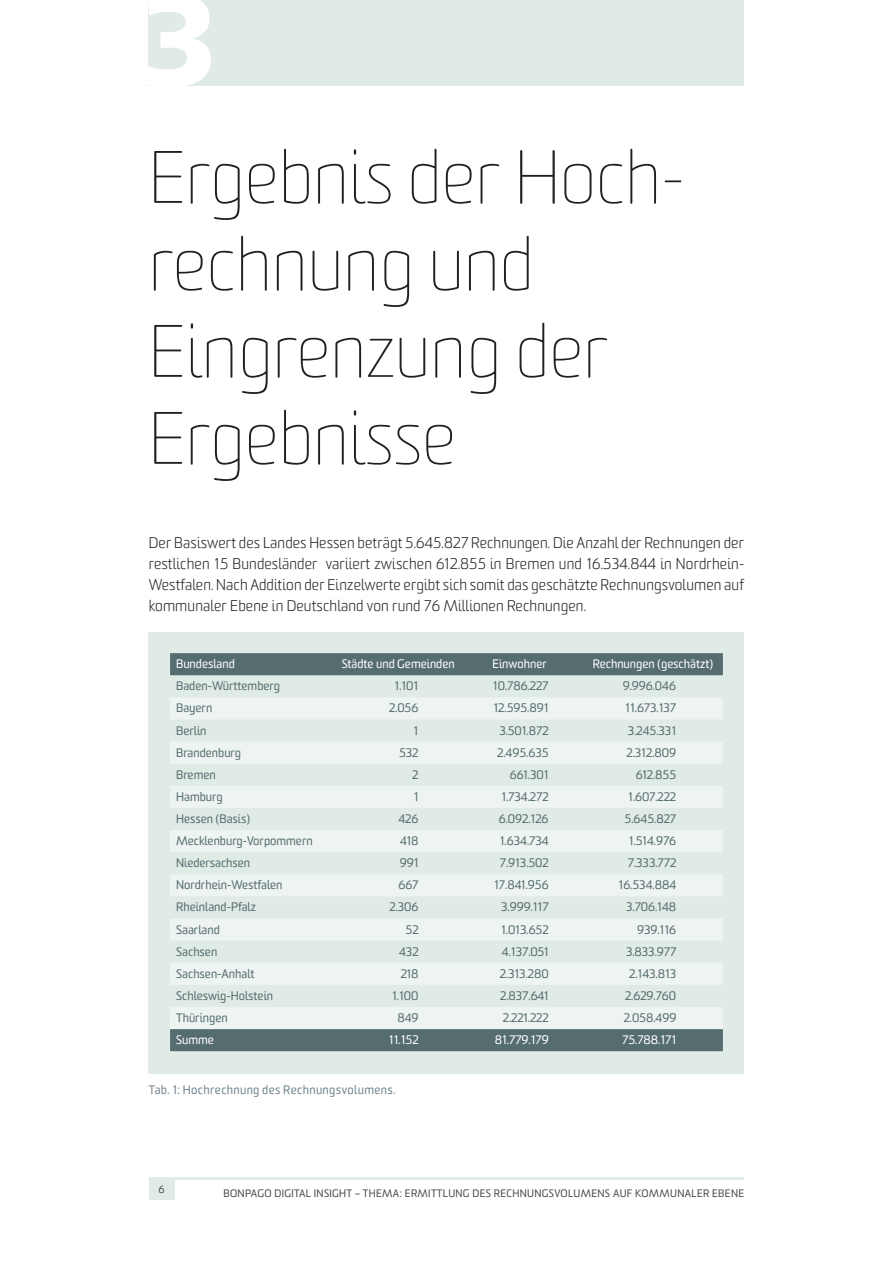
<style>
.page{position:relative;width:893px;height:1263px;background:#fff}
.page>*{position:absolute;margin:0;border:0;box-sizing:border-box;transform-origin:0 0}
.t1{font:900 129px "Frutiger LT Std";color:#fff}
.t2{font:100 72px/87px "Sommet Rounded";color:#231f20}
.t3{font:300 15px/21px "Sommet Rounded";letter-spacing:.01em;color:#231f20;text-align:justify}
.t4{font:12px "Sommet Rounded";color:#566d70}
.t5{font:12px "Sommet Rounded";color:#fff}
.t6{font:12px "Sommet Rounded";letter-spacing:.03em;color:#708593}
.t7{font:10.5px "Sommet Rounded";letter-spacing:.03em;color:#4b4c4d}
</style>
<div class="page">
<div style="left:149px;top:1178px;width:25px;height:21px;background:#e1ebe6"></div>
<hr style="left:149px;top:1177px;width:595px;height:3px;background:#e1ebe6">
<div style="left:149px;top:0;width:595px;height:85px;background:#e1ebe6"></div>
<div style="left:149px;top:632px;width:595px;height:441px;background:#e1ebe6"></div>
<svg style="left:170px;top:653px;width:553px;height:398px;fill:#566d70"></svg>
<svg style="left:170px;top:697px;width:553px;height:332px;fill:#eef4f2"></svg>
<h1 class="t1" style="left:140px;top:-37px;width:80px">3</h1>
<h2 class="t2" style="left:149px;top:137px;width:537px">Ergebnis der Hoch&shy;rechnung und<br>Eingrenzung der<br>Ergebnisse</h2>
<p class="t3" style="left:149px;top:533px;width:597px">Der Basiswert des Landes Hessen beträgt 5.645.827 Rechnungen. Die Anzahl der Rechnungen der restlichen 15 Bundesländer variiert zwischen 612.855 in Bremen und 16.534.844 in Nordrhein-Westfalen. Nach Addition der Einzelwerte ergibt sich somit das geschätzte Rechnungsvolumen auf kommunaler Ebene in Deutschland von rund 76 Millionen Rechnungen.</p>
<p class="t5" style="left:176px;top:656px;width:60px">Bundesland</p>
<p class="t5" style="left:342px;top:656px;width:114px">Städte und Gemeinden</p>
<p class="t5" style="left:492px;top:656px;width:56px">Einwohner</p>
<p class="t5" style="left:593px;top:656px;width:122px">Rechnungen (geschätzt)</p>
<p class="t4" style="left:176px;top:679px;width:105px">Baden-Württemberg</p>
<p class="t4" style="left:394px;top:679px;width:25px">1.101</p>
<p class="t4" style="left:493px;top:679px;width:57px">10.786.227</p>
<p class="t4" style="left:623px;top:679px;width:55px">9.996.046</p>
<p class="t4" style="left:176px;top:701px;width:38px">Bayern</p>
<p class="t4" style="left:389px;top:701px;width:31px">2.056</p>
<p class="t4" style="left:493px;top:701px;width:57px">12.595.891</p>
<p class="t4" style="left:625px;top:701px;width:52px">11.673.137</p>
<p class="t4" style="left:176px;top:723px;width:32px">Berlin</p>
<p class="t4" style="left:414px;top:723px;width:6px">1</p>
<p class="t4" style="left:499px;top:723px;width:51px">3.501.872</p>
<p class="t4" style="left:628px;top:723px;width:50px">3.245.331</p>
<p class="t4" style="left:176px;top:745px;width:66px">Brandenburg</p>
<p class="t4" style="left:399px;top:745px;width:21px">532</p>
<p class="t4" style="left:497px;top:745px;width:53px">2.495.635</p>
<p class="t4" style="left:627px;top:745px;width:51px">2.312.809</p>
<p class="t4" style="left:176px;top:767px;width:41px">Bremen</p>
<p class="t4" style="left:412px;top:767px;width:8px">2</p>
<p class="t4" style="left:510px;top:767px;width:40px">661.301</p>
<p class="t4" style="left:636px;top:767px;width:42px">612.855</p>
<p class="t4" style="left:176px;top:789px;width:48px">Hamburg</p>
<p class="t4" style="left:414px;top:789px;width:6px">1</p>
<p class="t4" style="left:501px;top:789px;width:49px">1.734.272</p>
<p class="t4" style="left:628px;top:789px;width:49px">1.607.222</p>
<p class="t4" style="left:176px;top:811px;width:76px">Hessen (Basis)</p>
<p class="t4" style="left:398px;top:811px;width:22px">426</p>
<p class="t4" style="left:499px;top:811px;width:51px">6.092.126</p>
<p class="t4" style="left:625px;top:811px;width:53px">5.645.827</p>
<p class="t4" style="left:176px;top:833px;width:138px">Mecklenburg-Vorpommern</p>
<p class="t4" style="left:400px;top:833px;width:20px">418</p>
<p class="t4" style="left:500px;top:833px;width:50px">1.634.734</p>
<p class="t4" style="left:629px;top:833px;width:49px">1.514.976</p>
<p class="t4" style="left:176px;top:856px;width:76px">Niedersachsen</p>
<p class="t4" style="left:400px;top:856px;width:20px">991</p>
<p class="t4" style="left:500px;top:856px;width:50px">7.913.502</p>
<p class="t4" style="left:628px;top:856px;width:50px">7.333.772</p>
<p class="t4" style="left:176px;top:878px;width:108px">Nordrhein-Westfalen</p>
<p class="t4" style="left:398px;top:878px;width:22px">667</p>
<p class="t4" style="left:494px;top:878px;width:56px">17.841.956</p>
<p class="t4" style="left:618px;top:878px;width:59px">16.534.884</p>
<p class="t4" style="left:176px;top:900px;width:81px">Rheinland-Pfalz</p>
<p class="t4" style="left:389px;top:900px;width:31px">2.306</p>
<p class="t4" style="left:501px;top:900px;width:49px">3.999.117</p>
<p class="t4" style="left:626px;top:900px;width:51px">3.706.148</p>
<p class="t4" style="left:176px;top:922px;width:45px">Saarland</p>
<p class="t4" style="left:405px;top:922px;width:15px">52</p>
<p class="t4" style="left:501px;top:922px;width:49px">1.013.652</p>
<p class="t4" style="left:637px;top:922px;width:41px">939.116</p>
<p class="t4" style="left:176px;top:944px;width:43px">Sachsen</p>
<p class="t4" style="left:399px;top:944px;width:21px">432</p>
<p class="t4" style="left:502px;top:944px;width:48px">4.137.051</p>
<p class="t4" style="left:626px;top:944px;width:52px">3.833.977</p>
<p class="t4" style="left:176px;top:966px;width:80px">Sachsen-Anhalt</p>
<p class="t4" style="left:401px;top:966px;width:19px">218</p>
<p class="t4" style="left:500px;top:966px;width:50px">2.313.280</p>
<p class="t4" style="left:629px;top:966px;width:49px">2.143.813</p>
<p class="t4" style="left:176px;top:988px;width:98px">Schleswig-Holstein</p>
<p class="t4" style="left:392px;top:988px;width:28px">1.100</p>
<p class="t4" style="left:500px;top:988px;width:50px">2.837.641</p>
<p class="t4" style="left:625px;top:988px;width:53px">2.629.760</p>
<p class="t4" style="left:176px;top:1010px;width:53px">Thüringen</p>
<p class="t4" style="left:397px;top:1010px;width:23px">849</p>
<p class="t4" style="left:503px;top:1010px;width:47px">2.221.222</p>
<p class="t4" style="left:624px;top:1010px;width:54px">2.058.499</p>
<p class="t5" style="left:176px;top:1032px;width:39px">Summe</p>
<p class="t5" style="left:389px;top:1032px;width:31px">11.152</p>
<p class="t5" style="left:495px;top:1032px;width:55px">81.779.179</p>
<p class="t5" style="left:622px;top:1032px;width:56px">75.788.171</p>
<p class="t6" style="left:149px;top:1082px;width:248px">Tab. 1: Hochrechnung des Rechnungsvolumens.</p>
<p class="t7" style="left:159px;top:1182px;width:8px">6</p>
<p class="t7" style="left:223px;top:1187px;width:522px">BONPAGO Digital Insight – Thema: Ermittlung des Rechnungsvolumens auf kommunaler Ebene</p>
</div>
